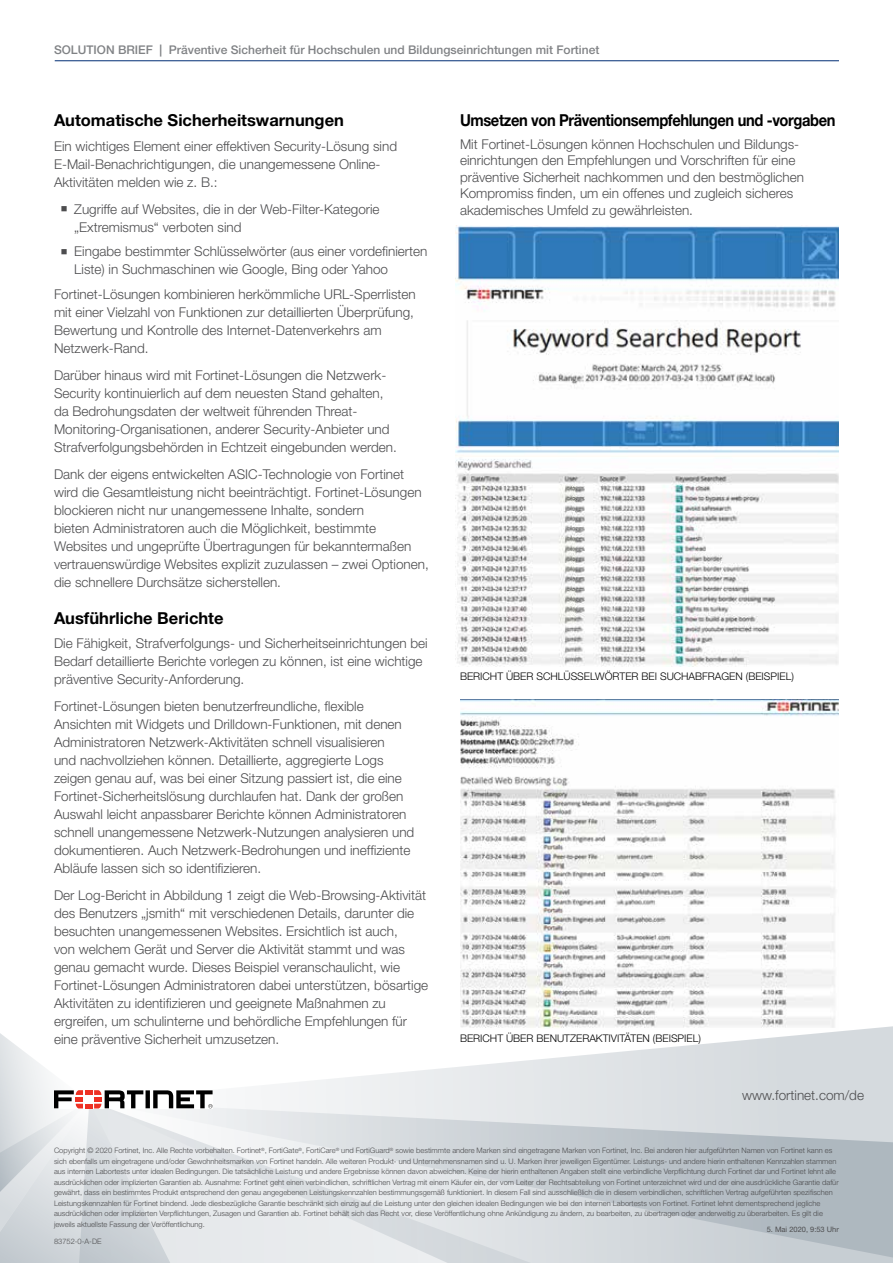
<style>
.page{position:relative;width:893px;height:1263px;background:#fff}
.page>*{position:absolute;margin:0;border:0;box-sizing:border-box;transform-origin:0 0}
.t1{font:700 16.5px "Helvetica Neue LT Pro";color:#000}
.t2{font:700 16.5px "Helvetica Neue LT Pro";letter-spacing:-.025em;color:#000;scale:.89 1}
.t3{font:300 13.5px/18px "Helvetica Neue LT Pro";color:#4d4d4f}
.t4{font:500 12px "Helvetica Neue LT Pro";color:#808285}
.t5{font:300 10.5px "Helvetica Neue LT Pro";color:#000}
.t6{font:300 7.5px/10.5px "Helvetica Neue LT Pro";color:#4d4d4f}
.t7{font:7.5px "Helvetica Neue LT Pro";color:#4d4d4f}
.s1{font-weight:700}
</style>
<div class="page">
<svg style="left:261px;top:1026px;width:632px;height:75px"></svg>
<svg style="left:213px;top:1101px;width:680px;height:162px;background:#d1d6db"></svg>
<svg style="left:0;top:1033px;width:213px;height:230px"></svg>
<hr style="left:55px;top:60px;width:784px;height:1px;background:#002d74">
<img style="left:456px;top:225px;width:383px;height:441px">
<img style="left:460px;top:699px;width:379px;height:330px">
<p class="t4" style="left:54px;top:42px;width:547px">SOLUTION BRIEF <span class="s1">|</span> Präventive Sicherheit für Hochschulen und Bildungseinrichtungen mit Fortinet</p>
<p class="t1" style="left:54px;top:110px;width:291px">Automatische Sicherheitswarnungen</p>
<p class="t3" style="left:54px;top:137px;width:345px">Ein wichtiges Element einer effektiven Security-Lösung sind<br>E-Mail-Benachrichtigungen, die unangemessene Online-<br>Aktivitäten melden wie z. B.:</p>
<p class="t3" style="left:74px;top:200px;width:307px;text-indent:-14px">■ Zugriffe auf Websites, die in der Web-Filter-Kategorie „Extremismus“ verboten sind</p>
<p class="t3" style="left:74px;top:242px;width:355px;text-indent:-14px">■ Eingabe bestimmter Schlüsselwörter (aus einer vordefinierten<br>Liste) in Suchmaschinen wie Google, Bing oder Yahoo</p>
<p class="t3" style="left:54px;top:285px;width:363px">Fortinet-Lösungen kombinieren herkömmliche URL-Sperrlisten mit einer Vielzahl von Funktionen zur detaillierten Überprüfung, Bewertung und Kontrolle des Internet-Datenverkehrs am Netzwerk-Rand.</p>
<p class="t3" style="left:54px;top:366px;width:344px">Darüber hinaus wird mit Fortinet-Lösungen die Netzwerk-Security kontinuierlich auf dem neuesten Stand gehalten, da Bedrohungsdaten der weltweit führenden Threat-Monitoring-Organisationen, anderer Security-Anbieter und Strafverfolgungsbehörden in Echtzeit eingebunden werden.</p>
<p class="t3" style="left:54px;top:465px;width:376px">Dank der eigens entwickelten ASIC-Technologie von Fortinet wird die Gesamtleistung nicht beeinträchtigt. Fortinet-Lösungen blockieren nicht nur unangemessene Inhalte, sondern<br>bieten Administratoren auch die Möglichkeit, bestimmte Websites und ungeprüfte Übertragungen für bekanntermaßen vertrauenswürdige Websites explizit zuzulassen – zwei Optionen, die schnellere Durchsätze sicherstellen.</p>
<p class="t1" style="left:54px;top:608px;width:171px">Ausführliche Berichte</p>
<p class="t3" style="left:54px;top:634px;width:375px">Die Fähigkeit, Strafverfolgungs- und Sicherheitseinrichtungen bei<br>Bedarf detaillierte Berichte vorlegen zu können, ist eine wichtige präventive Security-Anforderung.</p>
<p class="t3" style="left:54px;top:697px;width:362px">Fortinet-Lösungen bieten benutzerfreundliche, flexible Ansichten mit Widgets und Drilldown-Funktionen, mit denen Administratoren Netzwerk-Aktivitäten schnell visualisieren<br>und nachvollziehen können. Detaillierte, aggregierte Logs zeigen genau auf, was bei einer Sitzung passiert ist, die eine Fortinet-Sicherheitslösung durchlaufen hat. Dank der großen Auswahl leicht anpassbarer Berichte können Administratoren schnell unangemessene Netzwerk-Nutzungen analysieren und dokumentieren. Auch Netzwerk-Bedrohungen und ineffiziente Abläufe lassen sich so identifizieren.</p>
<p class="t3" style="left:54px;top:886px;width:376px">Der Log-Bericht in Abbildung 1 zeigt die Web-Browsing-Aktivität des Benutzers „jsmith“ mit verschiedenen Details, darunter die besuchten unangemessenen Websites. Ersichtlich ist auch,<br>von welchem Gerät und Server die Aktivität stammt und was genau gemacht wurde. Dieses Beispiel veranschaulicht, wie Fortinet-Lösungen Administratoren dabei unterstützen, bösartige Aktivitäten zu identifizieren und geeignete Maßnahmen zu ergreifen, um schulinterne und behördliche Empfehlungen für eine präventive Sicherheit umzusetzen.</p>
<p class="t2" style="left:460px;top:109px;width:423px">Umsetzen von Präventionsempfehlungen und -vorgaben</p>
<p class="t3" style="left:460px;top:135px;width:346px;line-height:16.5px">Mit Fortinet-Lösungen können Hochschulen und Bildungs&shy;einrichtungen den Empfehlungen und Vorschriften für eine präventive Sicherheit nachkommen und den bestmöglichen Kompromiss finden, um ein offenes und zugleich sicheres akademisches Umfeld zu gewährleisten.</p>
<p class="t5" style="left:460px;top:670px;width:335px">BERICHT ÜBER SCHLÜSSELWÖRTER BEI SUCHABFRAGEN (BEISPIEL)</p>
<p class="t5" style="left:460px;top:1032px;width:242px">BERICHT ÜBER BENUTZERAKTIVITÄTEN (BEISPIEL)</p>
<p class="t3" style="left:742px;top:1086px;width:123px">www.fortinet.com/de</p>
<p class="t6" style="left:54px;top:1145px;width:786px">Copyright © 2020 Fortinet, Inc. Alle Rechte vorbehalten. Fortinet<sup>®</sup>, FortiGate<sup>®</sup>, FortiCare<sup>®</sup> und FortiGuard<sup>®</sup> sowie bestimmte andere Marken sind eingetragene Marken von Fortinet, Inc. Bei anderen hier aufgeführten Namen von Fortinet kann es sich ebenfalls um eingetragene und/oder Gewohnheitsmarken von Fortinet handeln. Alle weiteren Produkt- und Unternehmensnamen sind u. U. Marken ihrer jeweiligen Eigentümer. Leistungs- und andere hierin enthaltenen Kennzahlen stammen aus internen Labortests unter idealen Bedingungen. Die tatsächliche Leistung und andere Ergebnisse können davon abweichen. Keine der hierin enthaltenen Angaben stellt eine verbindliche Verpflichtung durch Fortinet dar und Fortinet lehnt alle ausdrücklichen oder implizierten Garantien ab. Ausnahme: Fortinet geht einen verbindlichen, schriftlichen Vertrag mit einem Käufer ein, der vom Leiter der Rechtsabteilung von Fortinet unterzeichnet wird und der eine ausdrückliche Garantie dafür gewährt, dass ein bestimmtes Produkt entsprechend den genau angegebenen Leistungskennzahlen bestimmungsgemäß funktioniert. In diesem Fall sind ausschließlich die in diesem verbindlichen, schriftlichen Vertrag aufgeführten spezifischen Leistungskennzahlen für Fortinet bindend. Jede diesbezügliche Garantie beschränkt sich einzig auf die Leistung unter den gleichen idealen Bedingungen wie bei den internen Labortests von Fortinet. Fortinet lehnt dementsprechend jegliche ausdrücklichen oder implizierten Verpflichtungen, Zusagen und Garantien ab. Fortinet behält sich das Recht vor, diese Veröffentlichung ohne Ankündigung zu ändern, zu bearbeiten, zu übertragen oder anderweitig zu überarbeiten. Es gilt die jeweils aktuellste Fassung der Veröffentlichung.</p>
<p class="t7" style="left:767px;top:1225px;width:74px">5. Mai 2020, 9:53 Uhr</p>
<p class="t6" style="left:54px;top:1235px;width:49px">83752-0-A-DE</p>
</div>
